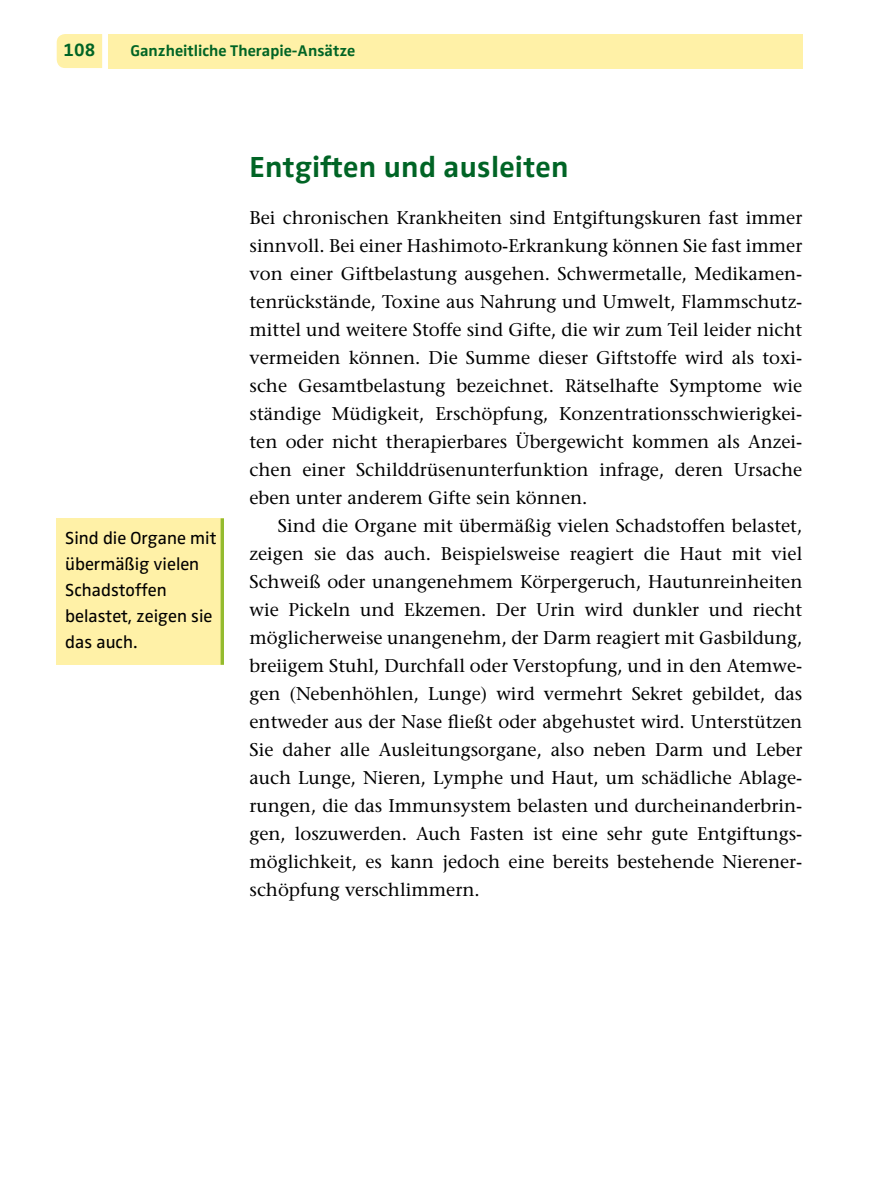
<style>
.page{position:relative;width:879px;height:1191px;background:#fff}
.page>*{position:absolute;margin:0;border:0;box-sizing:border-box;transform-origin:0 0}
.t1{font:700 30px "Zwo Pro";letter-spacing:.01em;color:#006425}
.t2{font:18.4px/28px "Stone Serif";color:#000;text-align:justify}
.t3{font:700 18.4px "Zwo Pro";color:#006425}
.t4{font:18px/26px "Zwo Pro";color:#000}
.t5{font:700 16px "Zwo Pro";color:#006425}
</style>
<div class="page">
<div style="left:57px;top:34px;width:45px;height:34px;background:#fff1a7"></div>
<div style="left:108px;top:34px;width:694px;height:34px;background:#fff1a7"></div>
<div style="left:57px;top:518px;width:167px;height:147px;background:#fff1a7"></div>
<hr style="left:221px;top:518px;width:3px;height:147px;background:#94bb2f">
<p class="t3" style="left:63px;top:39px;width:33px">108</p>
<p class="t5" style="left:130px;top:41px;width:226px">Ganzheitliche Therapie-Ansätze</p>
<p class="t4" style="left:65px;top:525px;width:153px">Sind die Organe mit übermäßig vielen<br>Schadstoffen belastet, zeigen sie das auch.</p>
<h1 class="t1" style="left:249px;top:149px;width:320px">Entgiften und ausleiten</h1>
<p class="t2" style="left:249px;top:204px;width:554px">Bei chronischen Krankheiten sind Entgiftungskuren fast immer sinnvoll. Bei einer Hashimoto-Erkrankung können Sie fast immer von einer Giftbelastung ausgehen. Schwermetalle, Medikamen&shy;tenrückstände, Toxine aus Nahrung und Umwelt, Flammschutz&shy;mittel und weitere Stoffe sind Gifte, die wir zum Teil leider nicht vermeiden können. Die Summe dieser Giftstoffe wird als toxi&shy;sche Gesamtbelastung bezeichnet. Rätselhafte Symptome wie ständige Müdigkeit, Erschöpfung, Konzentrationsschwierigkei&shy;ten oder nicht therapierbares Übergewicht kommen als Anzei&shy;chen einer Schilddrüsenunterfunktion infrage, deren Ursache eben unter anderem Gifte sein können.</p>
<p class="t2" style="left:249px;top:512px;width:554px;text-indent:28px">Sind die Organe mit übermäßig vielen Schadstoffen belastet, zeigen sie das auch. Beispielsweise reagiert die Haut mit viel Schweiß oder unangenehmem Körpergeruch, Hautunreinheiten wie Pickeln und Ekzemen. Der Urin wird dunkler und riecht möglicherweise unangenehm, der Darm reagiert mit Gasbildung, breiigem Stuhl, Durchfall oder Verstopfung, und in den Atemwe&shy;gen (Nebenhöhlen, Lunge) wird vermehrt Sekret gebildet, das entweder aus der Nase fließt oder abgehustet wird. Unterstützen Sie daher alle Ausleitungsorgane, also neben Darm und Leber auch Lunge, Nieren, Lymphe und Haut, um schädliche Ablage&shy;rungen, die das Immunsystem belasten und durcheinanderbrin&shy;gen, loszuwerden. Auch Fasten ist eine sehr gute Entgiftungs&shy;möglichkeit, es kann jedoch eine bereits bestehende Nierener&shy;schöpfung verschlimmern.</p>
</div>
